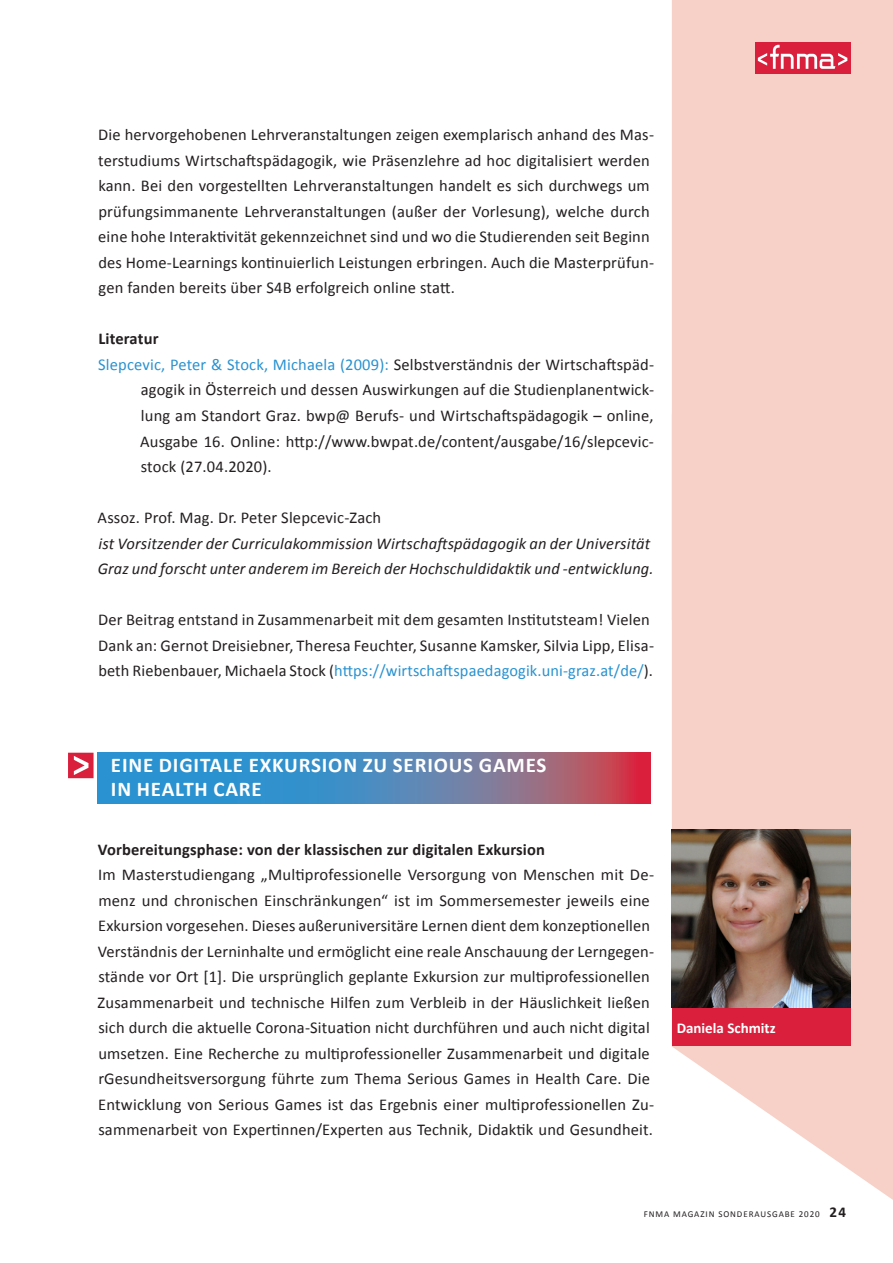
<style>
.page{position:relative;width:893px;height:1263px;background:#fff}
.page>*{position:absolute;margin:0;border:0;box-sizing:border-box;transform-origin:0 0}
.Head_3_Verlaufsbox{font:700 21px/24px "Calibri";letter-spacing:.04em;color:#fff}
.Body_1{font:16.5px/25.5px "Calibri";letter-spacing:.01em;color:#231f20}
.Body_1_Literatur{font:16.5px/25.5px "Calibri";letter-spacing:.01em;color:#231f20;text-align:justify}
.Body_1-2{font:italic 16.5px/25.5px "Calibri";letter-spacing:.01em;color:#231f20}
.Body_1_Bold{font:700 16.5px "Calibri";letter-spacing:.01em;color:#231f20}
.t1{font:700 15px "Calibri";color:#fff}
.t2{font:9px "Calibri";letter-spacing:.1em;color:#231f20}
.s1{color:#2a92d0}
.s2{font-weight:700;font-size:15px}
</style>
<div class="page">
<div style="left:672px;top:0;width:221px;height:414px;background:#f7d1c7"></div>
<svg style="left:672px;top:414px;width:221px;height:786px;background:#f7d6cd"></svg>
<svg style="left:98px;top:753px;width:553px;height:51px;background:#5f7fab"></svg>
<svg style="left:68px;top:753px;width:26px;height:25px"></svg>
<div style="left:672px;top:1008px;width:178px;height:38px;background:#da1f3d"></div>
<img style="left:672px;top:829px;width:178px;height:179px">
<div style="left:755px;top:43px;width:95px;height:31px;background:#da1f3d"></div>
<svg style="left:758px;top:45px;width:89px;height:24px"></svg>
<p class="Body_1" style="left:98px;top:121px;width:557px">Die hervorgehobenen Lehrveranstaltungen zeigen exemplarisch anhand des Mas&shy;terstudiums Wirtschaftspädagogik, wie Präsenzlehre ad hoc digitalisiert werden kann. Bei den vorgestellten Lehrveranstaltungen handelt es sich durchwegs um prüfungsimmanente Lehrveranstaltungen (außer der Vorlesung), welche durch eine hohe Interaktivität gekennzeichnet sind und wo die Studierenden seit Beginn des Home-Learnings kontinuierlich Leistungen erbringen. Auch die Masterprüfun&shy;gen fanden bereits über S4B erfolgreich online statt.</p>
<h4 class="Body_1_Bold" style="left:98px;top:329px;width:62px">Literatur</h4>
<p class="Body_1_Literatur" style="left:140px;top:351px;width:515px;text-indent:-42px"><span class="s1">Slepcevic, Peter &amp; Stock, Michaela (2009):</span> Selbstverständnis der Wirtschaftspäd&shy;agogik in Österreich und dessen Auswirkungen auf die Studienplanentwick&shy;lung am Standort Graz. bwp@ Berufs- und Wirtschaftspädagogik – online, Ausgabe 16. Online: http://www.bwpat.de/content/ausgabe/16/slepcevic&shy;stock (27.04.2020).</p>
<p class="Body_1" style="left:98px;top:504px;width:285px">Assoz. Prof. Mag. Dr. Peter Slepcevic-Zach</p>
<p class="Body_1-2" style="left:98px;top:530px;width:557px">ist Vorsitzender der Curriculakommission Wirtschaftspädagogik an der Universität<br>Graz und forscht unter anderem im Bereich der Hochschuldidaktik und -entwicklung.</p>
<p class="Body_1" style="left:98px;top:606px;width:557px">Der Beitrag entstand in Zusammenarbeit mit dem gesamten Institutsteam! Vielen<br>Dank an: Gernot Dreisiebner, Theresa Feuchter, Susanne Kamsker, Silvia Lipp, Elisa&shy;beth Riebenbauer, Michaela Stock (<span class="s1">https://wirtschaftspaedagogik.uni-graz.at/de/</span>).</p>
<h2 class="Head_3_Verlaufsbox" style="left:111px;top:752px;width:437px">EINE DIGITALE EXKURSION ZU SERIOUS GAMES<br>IN HEALTH CARE</h2>
<h4 class="Body_1_Bold" style="left:98px;top:839px;width:449px">Vorbereitungsphase: von der klassischen zur digitalen Exkursion</h4>
<p class="Body_1" style="left:98px;top:861px;width:558px">Im Masterstudiengang „Multiprofessionelle Versorgung von Menschen mit De&shy;menz und chronischen Einschränkungen“ ist im Sommersemester jeweils eine Exkursion vorgesehen. Dieses außeruniversitäre Lernen dient dem konzeptionellen Verständnis der Lerninhalte und ermöglicht eine reale Anschauung der Lerngegen&shy;stände vor Ort [1]. Die ursprünglich geplante Exkursion zur multiprofessionellen Zusammenarbeit und technische Hilfen zum Verbleib in der Häuslichkeit ließen sich durch die aktuelle Corona-Situation nicht durchführen und auch nicht digital umsetzen. Eine Recherche zu multiprofessioneller Zusammenarbeit und digitale rGesundheitsversorgung führte zum Thema Serious Games in Health Care. Die Entwicklung von Serious Games ist das Ergebnis einer multiprofessionellen Zu&shy;sammenarbeit von Expertinnen/Experten aus Technik, Didaktik und Gesundheit.</p>
<p class="t1" style="left:677px;top:1019px;width:101px">Daniela Schmitz</p>
<p class="t2" style="left:644px;top:1208px;width:204px">FNMA MAGAZIN SONDERAUSGABE 2020 <span class="s2">24</span></p>
</div>
